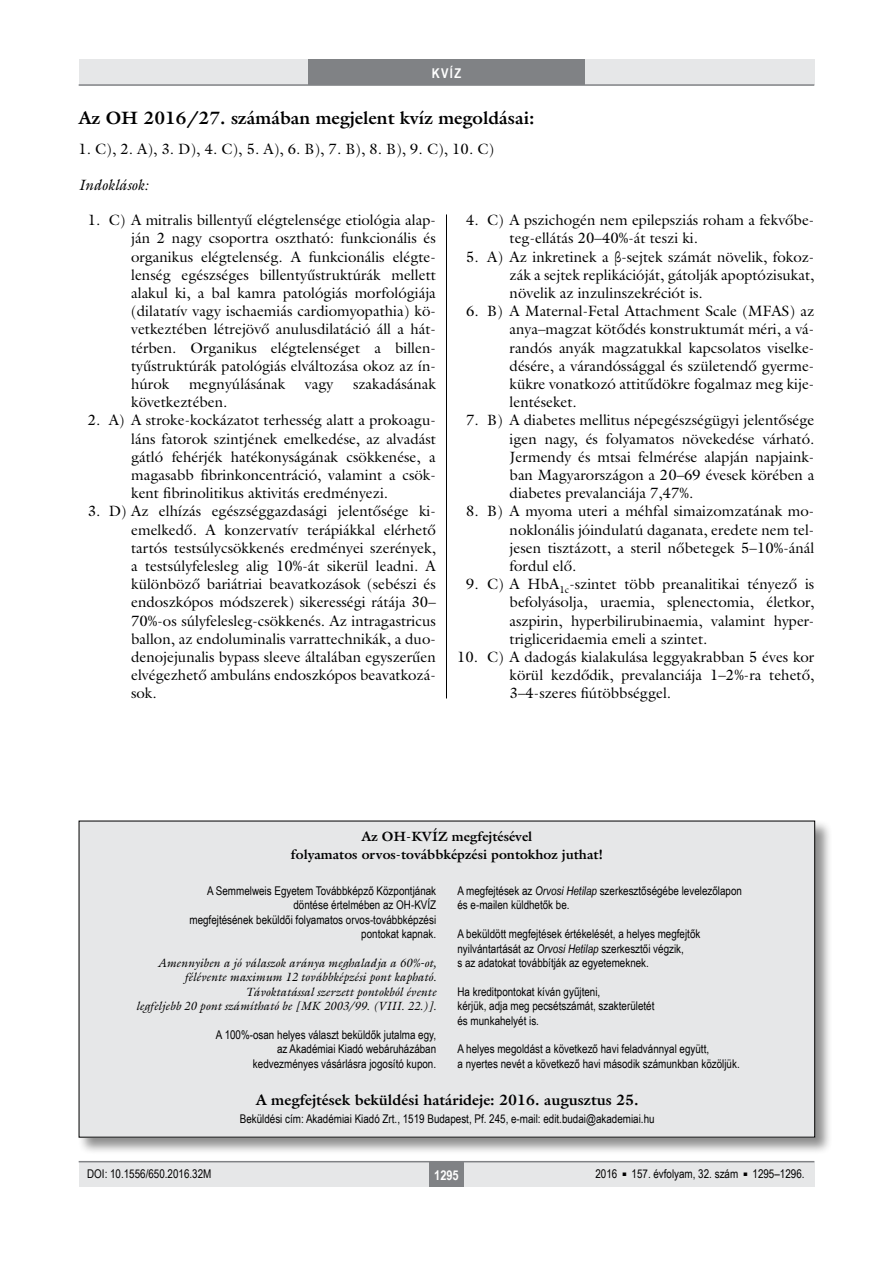
<style>
.page{position:relative;width:893px;height:1263px;background:#fff}
.page>*{position:absolute;margin:0;border:0;box-sizing:border-box;transform-origin:0 0}
.alcimbold{font:700 18px "Galliard Reg";color:#000}
.Body_tompa{font:15px/18.1px "Galliard Reg";color:#000;text-align:justify}
.Rendezvenyek{font:700 15px "Galliard Reg";color:#000}
.Body_tompa-2{font:italic 15px "Galliard Reg";color:#000}
.Rendezvenyek-2{font:700 13.5px/18px "Galliard Reg";color:#000;text-align:center}
.t1{font:700 13.5px "Arial Narrow";letter-spacing:.05em;color:#fff}
.Rendezvenyek-3{font:12px/14.4px "Arial Narrow";color:#000;text-align:right}
.Rendezvenyek-4{font:italic 12px/14.4px "Galliard Reg";color:#000;text-align:right}
.pagina{font:12px "Arial Narrow";color:#000}
.s1{font-family:"Garamond Premr Pro"}
.s2{font-style:italic}
</style>
<div class="page">
<div style="left:79px;top:1161px;width:735px;height:25px;background:#e6e7e8"></div>
<div style="left:429px;top:1161px;width:34px;height:25px;background:#808285"></div>
<hr style="left:79px;top:1161px;width:735px;height:1px;background:#808285">
<div style="left:79px;top:60px;width:735px;height:25px;background:#e6e7e8"></div>
<div style="left:308px;top:60px;width:277px;height:25px;background:#808285"></div>
<hr style="left:79px;top:84px;width:735px;height:2px;background:#808285">
<hr style="left:446px;top:214px;width:1px;height:484px;background:#000">
<div style="left:78px;top:820px;width:755px;height:335px;background:#000;opacity:.45"></div>
<div style="left:79px;top:821px;width:736px;height:316px;background:#e6e7e8"></div>
<p class="t1" style="left:432px;top:63px;width:31px">KVÍZ</p>
<p class="alcimbold" style="left:78px;top:106px;width:458px">Az OH 2016/27. számában megjelent kvíz megoldásai:</p>
<p class="Body_tompa" style="left:78px;top:139px;width:417px">1. C), 2. A), 3. D), 4. C), 5. A), 6. B), 7. B), 8. B), 9. C), 10. C)</p>
<p class="Body_tompa-2" style="left:78px;top:175px;width:71px">Indoklások:</p>
<p class="Body_tompa" style="left:131px;top:211px;width:306px;text-indent:-43px">1. C) A mitralis billentyű elégtelensége etiológia alap&shy;ján 2 nagy csoportra osztható: funkcionális és organikus elégtelenség. A funkcionális elégte&shy;lenség egészséges billentyűstruktúrák mellett alakul ki, a bal kamra patológiás morfológiája (dilatatív vagy ischaemiás cardiomyopathia) kö&shy;vetkeztében létrejövő anulusdilatáció áll a hát&shy;térben. Organikus elégtelenséget a billen&shy;tyűstruktúrák patológiás elváltozása okoz az ín&shy;húrok</p>
<p class="Body_tompa" style="left:510px;top:211px;width:306px;text-indent:-43px">4. C) A pszichogén nem epilepsziás roham a fekvőbe&shy;teg-ellátás 20–40%-át teszi ki.</p>
<p class="Body_tompa" style="left:510px;top:247px;width:306px;text-indent:-43px">5. A) Az inkretinek a <span class="s1">β</span>-sejtek számát növelik, fokoz&shy;zák a sejtek replikációját, gátolják apoptózisukat, növelik az inzulinszekréciót is.</p>
<p class="Body_tompa" style="left:510px;top:302px;width:306px;text-indent:-43px">6. B) A Maternal-Fetal Attachment Scale (MFAS) az anya–magzat kötődés konstruktumát méri, a vá&shy;randós anyák magzatukkal kapcsolatos viselke&shy;désére, a várandóssággal és születendő gyerme&shy;kükre vonatkozó attitűdökre fogalmaz meg kije&shy;lentéseket.</p>
<p class="Body_tompa" style="left:510px;top:411px;width:306px;text-indent:-43px">7. B) A diabetes mellitus népegészségügyi jelentősége igen nagy, és folyamatos növekedése várható.<br>Jermendy és mtsai felmérése alapján napjaink&shy;ban Magyarországon a 20–69 évesek körében a diabetes prevalanciája 7,47%.</p>
<p class="Body_tompa" style="left:510px;top:502px;width:306px;text-indent:-43px">8. B) A myoma uteri a méhfal simaizomzatának mo&shy;noklonális jóindulatú daganata, eredete nem tel&shy;jesen tisztázott, a steril nőbetegek 5–10%-ánál fordul elő.</p>
<p class="Body_tompa" style="left:510px;top:575px;width:306px;text-align:left;text-indent:-43px">9. C) A HbA<sub>1c</sub>-szintet több preanalitikai tényező is befolyásolja, uraemia, splenectomia, életkor, aszpirin, hyperbilirubinaemia, valamint hyper&shy;trigliceridaemia emeli a szintet.</p>
<p class="Body_tompa" style="left:510px;top:648px;width:306px;text-indent:-52px">10. C) A dadogás kialakulása leggyakrabban 5 éves kor körül kezdődik, prevalanciája 1–2%-ra tehető, 3–4-szeres fiútöbbséggel.</p>
<p class="Body_tompa" style="left:189px;top:375px;width:98px">megnyúlásának</p>
<p class="Body_tompa" style="left:305px;top:375px;width:30px">vagy</p>
<p class="Body_tompa" style="left:353px;top:375px;width:84px">szakadásának</p>
<p class="Body_tompa" style="left:131px;top:393px;width:98px">következtében.</p>
<p class="Body_tompa" style="left:131px;top:411px;width:306px;text-indent:-43px">2. A) A stroke-kockázatot terhesség alatt a prokoagu&shy;láns fatorok szintjének emelkedése, az alvadást gátló fehérjék hatékonyságának csökkenése, a magasabb fibrinkoncentráció, valamint a csök&shy;kent fibrinolitikus aktivitás eredményezi.</p>
<p class="Body_tompa" style="left:131px;top:502px;width:306px;text-indent:-43px">3. D) Az elhízás egészséggazdasági jelentősége ki&shy;emelkedő. A konzervatív terápiákkal elérhető tartós testsúlycsökkenés eredményei szerények, a testsúlyfelesleg alig 10%-át sikerül leadni. A különböző bariátriai beavatkozások (sebészi és endoszkópos módszerek) sikerességi rátája 30– 70%-os súlyfelesleg-csökkenés. Az intragastricus ballon, az endoluminalis varrattechnikák, a duo&shy;denojejunalis bypass sleeve általában egyszerűen elvégezhető ambuláns endoszkópos beavatkozá&shy;sok.</p>
<p class="Rendezvenyek-2" style="left:291px;top:827px;width:313px">Az OH-KVÍZ megfejtésével<br>folyamatos orvos-továbbképzési pontokhoz juthat!</p>
<p class="Rendezvenyek-3" style="left:207px;top:883px;width:231px">A Semmelweis Egyetem Továbbképző Központjának</p>
<p class="Rendezvenyek-3" style="left:293px;top:897px;width:144px">döntése értelmében az OH-KVÍZ</p>
<p class="Rendezvenyek-3" style="left:189px;top:912px;width:248px">megfejtésének beküldői folyamatos orvos-továbbképzési</p>
<p class="Rendezvenyek-3" style="left:361px;top:926px;width:76px">pontokat kapnak.</p>
<p class="Rendezvenyek-4" style="left:136px;top:955px;width:302px">Amennyiben a jó válaszok aránya meghaladja a 60%-ot, félévente maximum 12 továbbképzési pont kapható.<br>Távoktatással szerzett pontokból évente<br>legfeljebb 20 pont számítható be [MK 2003/99. (VIII. 22.)].</p>
<p class="Rendezvenyek-3" style="left:216px;top:1027px;width:222px">A 100%-osan helyes választ beküldők jutalma egy, az Akadémiai Kiadó webáruházában kedvezményes vásárlásra jogosító kupon.</p>
<p class="Rendezvenyek-3" style="left:457px;top:883px;width:286px;text-align:left">A megfejtések az <span class="s2">Orvosi Hetilap</span> szerkesztőségébe levelezőlapon és e-mailen küldhetők be.</p>
<p class="Rendezvenyek-3" style="left:457px;top:926px;width:244px">A beküldött megfejtések értékelését, a helyes megfejtők</p>
<p class="Rendezvenyek-3" style="left:457px;top:941px;width:228px">nyilvántartását az <span class="s2">Orvosi Hetilap</span> szerkesztői végzik,</p>
<p class="Rendezvenyek-3" style="left:457px;top:955px;width:193px">s az adatokat továbbítják az egyetemeknek.</p>
<p class="Rendezvenyek-3" style="left:457px;top:984px;width:144px">Ha kreditpontokat kíván gyűjteni,</p>
<p class="Rendezvenyek-3" style="left:457px;top:998px;width:198px">kérjük, adja meg pecsétszámát, szakterületét</p>
<p class="Rendezvenyek-3" style="left:457px;top:1013px;width:83px">és munkahelyét is.</p>
<p class="Rendezvenyek-3" style="left:457px;top:1041px;width:253px">A helyes megoldást a következő havi feladvánnyal együtt,</p>
<p class="Rendezvenyek-3" style="left:457px;top:1056px;width:284px">a nyertes nevét a következő havi második számunkban közöljük.</p>
<p class="Rendezvenyek" style="left:256px;top:1090px;width:385px">A megfejtések beküldési határideje: 2016. augusztus 25.</p>
<p class="Rendezvenyek-3" style="left:240px;top:1111px;width:416px">Beküldési cím: Akadémiai Kiadó Zrt., 1519 Budapest, Pf. 245, e-mail: edit.budai@akademiai.hu</p>
<p class="pagina" style="left:87px;top:1165px;width:126px">DOI: 10.1556/650.2016.32M</p>
<p class="t1" style="left:434px;top:1165px;width:26px">1295</p>
<p class="Rendezvenyek-3" style="left:595px;top:1166px;width:211px">2016 <sup>■</sup> 157. évfolyam, 32. szám <sup>■</sup> 1295–1296.</p>
</div>
